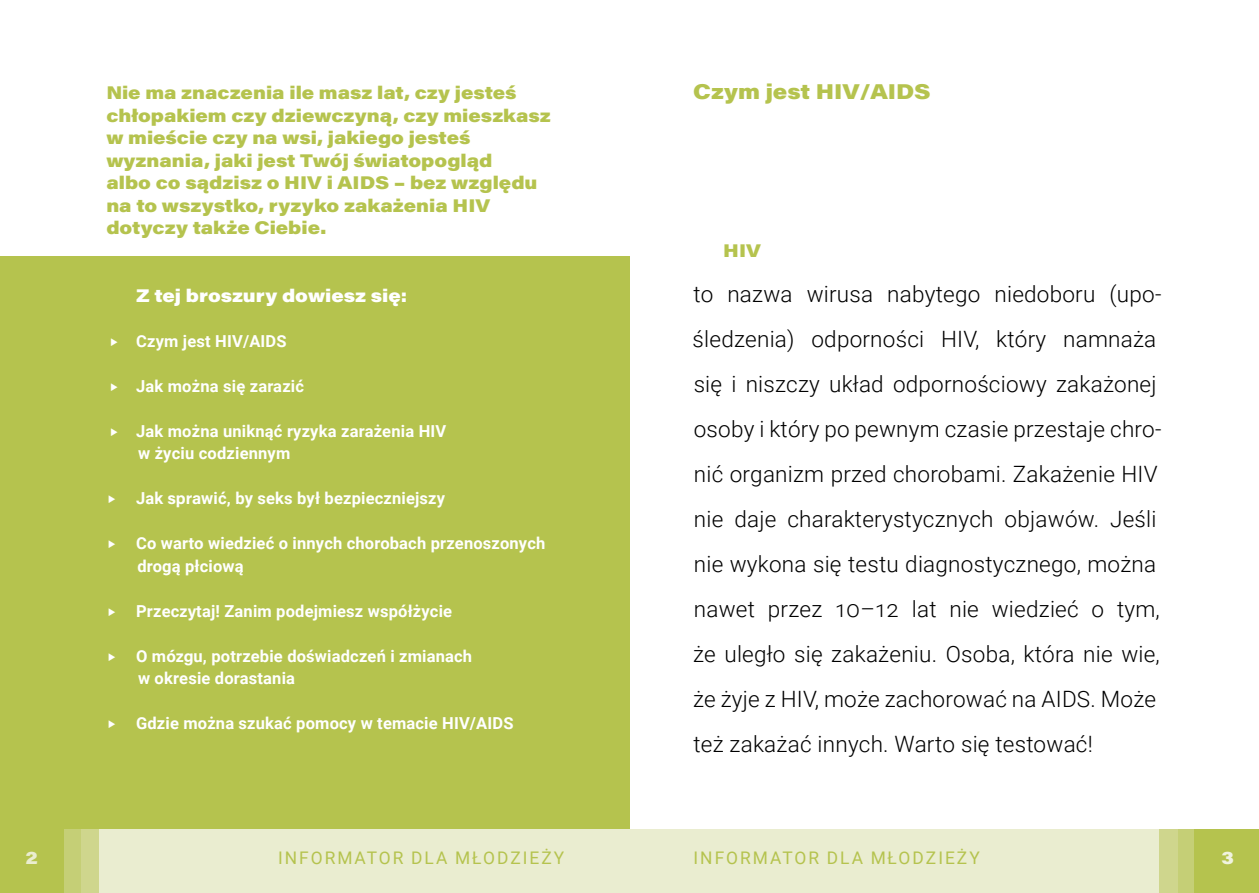
<style>
.page{position:relative;width:1259px;height:893px;background:#fff}
.page>*{position:absolute;margin:0;border:0;box-sizing:border-box;transform-origin:0 0}
.t1{font:300 22.5px/45px "Roboto";letter-spacing:.01em;color:#000}
.t2{font:900 21px "Acumin Pro Wide";color:#b5c34e}
.t3{font:900 18px/22.5px "Acumin Pro Wide";color:#b5c34e}
.t4{font:900 18px "Acumin Pro Wide";color:#fff}
.t5{font:900 18px "Acumin Pro Wide";color:#eaedd0}
.t6{font:900 18px "Acumin Pro Wide";color:#f0f3df}
.t7{font:17.4px "Roboto";letter-spacing:.115em;color:#b5c34e}
.t8{font:700 16.5px/22.5px "Roboto";letter-spacing:.01em;color:#fff}
.s1{font-size:15px}
.s2{font-family:"Acumin Pro"}
</style>
<div class="page">
<div style="left:0;top:257px;width:629px;height:636px;background:#b5c34e"></div>
<div style="left:0;top:829px;width:1259px;height:64px;background:#eaedd0"></div>
<div style="left:80px;top:829px;width:19px;height:64px;background:#cfd68d"></div>
<div style="left:1159px;top:829px;width:19px;height:64px;background:#cfd68d"></div>
<div style="left:64px;top:829px;width:16px;height:64px;background:#c5cf76"></div>
<div style="left:1178px;top:829px;width:16px;height:64px;background:#c5cf76"></div>
<div style="left:0;top:829px;width:64px;height:64px;background:#b5c34e"></div>
<div style="left:1194px;top:829px;width:65px;height:64px;background:#b5c34e"></div>
<p class="t3" style="left:106px;top:80px;width:446px">Nie ma znaczenia ile masz lat, czy jesteś chłopakiem czy dziewczyną, czy mieszkasz w mieście czy na wsi, jakiego jesteś wyznania, jaki jest Twój światopogląd<br>albo co sądzisz o HIV i AIDS – bez względu na to wszystko, ryzyko zakażenia HIV dotyczy także Ciebie.</p>
<p class="t4" style="left:136px;top:282px;width:273px">Z tej broszury dowiesz się:</p>
<p class="t8" style="left:110px;top:329px;width:178px"><span class="s1">‣</span> Czym jest HIV/AIDS</p>
<p class="t8" style="left:110px;top:374px;width:195px"><span class="s1">‣</span> Jak można się zarazić</p>
<p class="t8" style="left:138px;top:419px;width:310px;text-indent:-28px"><span class="s1">‣</span> Jak można uniknąć ryzyka zarażenia HIV w życiu codziennym</p>
<p class="t8" style="left:108px;top:486px;width:339px"><span class="s1">‣</span> Jak <span class="s2">spra</span>wić, by seks był bezpieczniejszy</p>
<p class="t8" style="left:137px;top:531px;width:409px;text-indent:-29px"><span class="s1">‣</span> Co war<span class="s2">to</span> wiedzieć o innych chorobach przenoszonych drogą płciową</p>
<p class="t8" style="left:108px;top:599px;width:346px"><span class="s1">‣</span> Przec<span class="s2">zy</span>taj! Zanim podejmiesz współżycie</p>
<p class="t8" style="left:138px;top:644px;width:335px;text-indent:-30px"><span class="s1">‣</span> O m<span class="s2">ózg</span>u, potrzebie doświadczeń i zmianach w okresie dorastania</p>
<p class="t8" style="left:108px;top:711px;width:407px"><span class="s1">‣</span> Gdzie można szukać pomocy w temacie HIV/AIDS</p>
<p class="t2" style="left:693px;top:76px;width:239px">Czym jest HIV/AIDS</p>
<p class="t3" style="left:723px;top:238px;width:40px">HIV</p>
<p class="t1" style="left:692px;top:270px;width:470px">to nazwa wirusa nabytego niedoboru (upo&shy;śledzenia) odporności HIV, który namnaża się i niszczy układ odpornościowy zakażonej osoby i który po pewnym czasie przestaje chro&shy;nić organizm przed chorobami. Zakażenie HIV nie daje charakterystycznych objawów. Jeśli nie wykona się testu diagnostycznego, można nawet przez 10–12 lat nie wiedzieć o tym, że uległo się zakażeniu. Osoba, która nie wie, że żyje z HIV, może zachorować na AIDS. Może też zakażać innych. Warto się testować!</p>
<p class="t5" style="left:26px;top:844px;width:14px">2</p>
<p class="t7" style="left:278px;top:846px;width:288px">INFORMATOR DLA MŁODZIEŻY</p>
<p class="t7" style="left:693px;top:846px;width:288px">INFORMATOR DLA MŁODZIEŻY</p>
<p class="t6" style="left:1221px;top:844px;width:14px">3</p>
</div>
